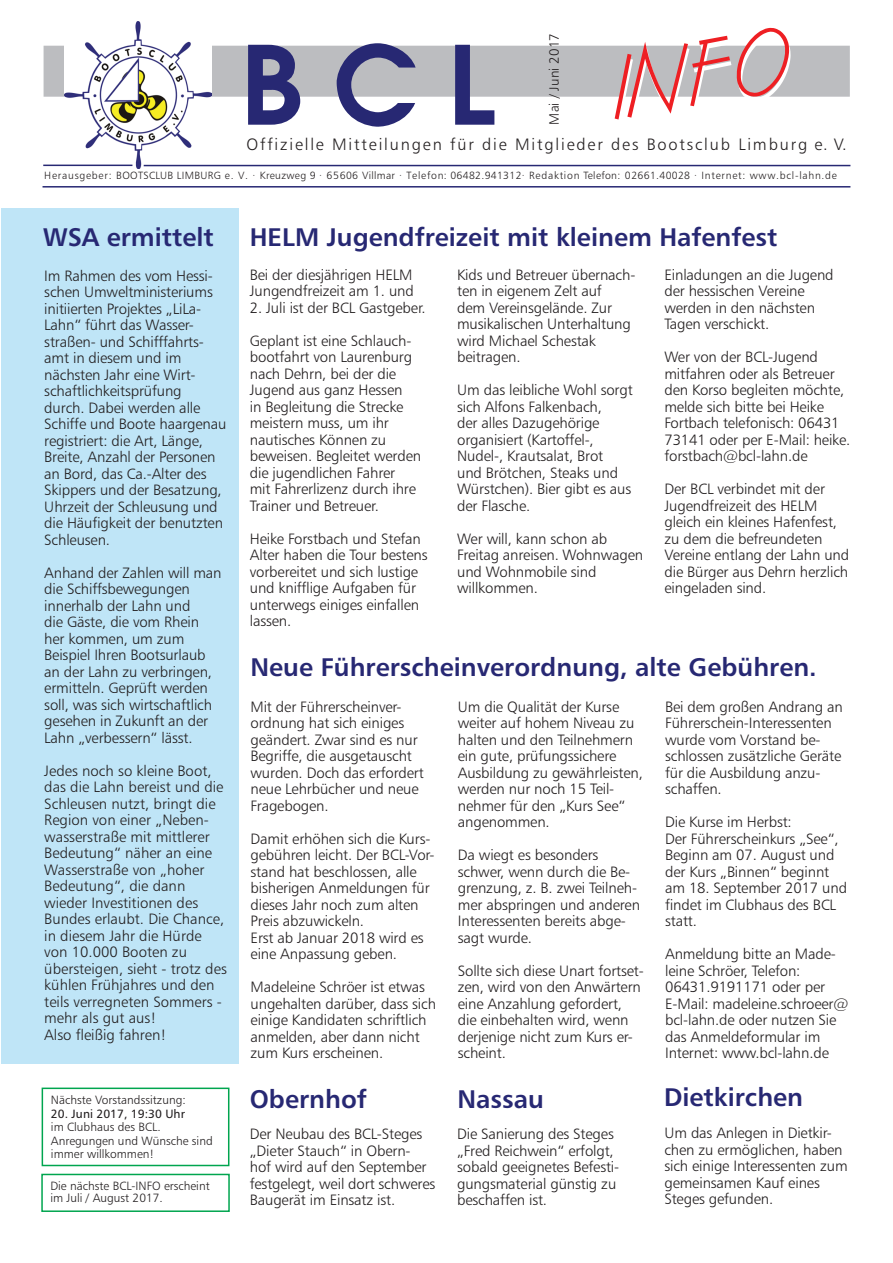
<style>
.page{position:relative;width:893px;height:1263px;background:#fff}
.page>*{position:absolute;margin:0;border:0;box-sizing:border-box;transform-origin:0 0}
.t1{font:700 108px "Avalon";color:#272873}
.t2{font:90px "Van Dijk";color:#ee1f23}
.t3{font:25.5px "Humanist 777 BT Bold B";color:#272873}
.t4{font:16.5px "Humanist 777 BT Light B";letter-spacing:.11em;color:#231f20}
.t5{font:15px/16.5px "Humanist 777 BT Light B";letter-spacing:-.01em;color:#231f20}
.t6{font:13.5px "Humanist 777 BT Light B";letter-spacing:.01em;color:#231f20}
.t7{font:12px/13.5px "Humanist 777 BT Light B";color:#231f20}
.t8{font:12px "Humanist 777 BT Roman B";color:#231f20}
.t9{font:10.5px "Humanist 777 BT Light B";letter-spacing:.03em;color:#231f20}
</style>
<div class="page">
<div style="left:1px;top:208px;width:237px;height:855px;background:#bfe5f7"></div>
<div style="left:44px;top:46px;width:806px;height:51px;background:#bcbdc0;border:2px solid #bcbdc0"></div>
<img style="left:65px;top:22px;width:147px;height:147px">
<hr style="left:144px;top:165px;width:706px;height:1px;background:#272873">
<hr style="left:43px;top:165px;width:89px;height:1px;background:#272873">
<hr style="left:43px;top:186px;width:807px;height:2px;background:#272873">
<div style="left:42px;top:1087px;width:187px;height:79px;border:2px solid #00a54f"></div>
<div style="left:41px;top:1174px;width:189px;height:38px;border:2px solid #00a54f"></div>
<p class="t6" style="left:546px;top:125px;width:93px;rotate:-90deg">Mai / Juni 2017</p>
<h2 class="t2" style="left:597px;top:32px;width:182px;rotate:-10deg">INFO</h2>
<h1 class="t1" style="left:241px;top:11px;width:256px">B C L</h1>
<p class="t4" style="left:247px;top:134px;width:602px">Offizielle Mitteilungen für die Mitglieder des Bootsclub Limburg e. V.</p>
<p class="t9" style="left:44px;top:169px;width:794px">Herausgeber: BOOTSCLUB LIMBURG e. V. · Kreuzweg 9 · 65606 Villmar · Telefon: 06482.941312· Redaktion Telefon: 02661.40028 · Internet: www.bcl-lahn.de</p>
<h3 class="t3" style="left:43px;top:221px;width:172px">WSA ermittelt</h3>
<p class="t5" style="left:44px;top:267px;width:184px">Im Rahmen des vom Hessi&shy;schen Umweltministeriums initiierten Projektes „LiLa-<br>Lahn“ führt das Wasser&shy;straßen- und Schifffahrts&shy;amt in diesem und im nächsten Jahr eine Wirt&shy;schaftlichkeitsprüfung<br>durch. Dabei werden alle<br>Schiffe und Boote haargenau registriert: die Art, Länge,<br>Breite, Anzahl der Personen an Bord, das Ca.-Alter des<br>Skippers und der Besatzung,<br>Uhrzeit der Schleusung und die Häufigkeit der benutzten<br>Schleusen.</p>
<p class="t5" style="left:44px;top:564px;width:179px">Anhand der Zahlen will man die Schiffsbewegungen innerhalb der Lahn und<br>die Gäste, die vom Rhein her kommen, um zum<br>Beispiel Ihren Bootsurlaub an der Lahn zu verbringen, ermitteln. Geprüft werden soll, was sich wirtschaftlich gesehen in Zukunft an der<br>Lahn „verbessern“ lässt.</p>
<p class="t5" style="left:44px;top:762px;width:184px">Jedes noch so kleine Boot, das die Lahn bereist und die<br>Schleusen nutzt, bringt die<br>Region von einer „Neben&shy;wasserstraße mit mittlerer<br>Bedeutung“ näher an eine<br>Wasserstraße von „hoher<br>Bedeutung“, die dann wieder Investitionen des<br>Bundes erlaubt. Die Chance, in diesem Jahr die Hürde von 10.000 Booten zu übersteigen, sieht - trotz des kühlen Frühjahres und den teils verregneten Sommers - mehr als gut aus!<br>Also fleißig fahren!</p>
<h3 class="t3" style="left:250px;top:221px;width:529px">HELM Jugendfreizeit mit kleinem Hafenfest</h3>
<p class="t5" style="left:250px;top:266px;width:166px">Bei der diesjährigen HELM<br>Jungendfreizeit am 1. und</p>
<p class="t5" style="left:250px;top:299px;width:177px">2. Juli ist der BCL Gastgeber.</p>
<p class="t5" style="left:250px;top:332px;width:173px">Geplant ist eine Schlauch&shy;bootfahrt von Laurenburg nach Dehrn, bei der die<br>Jugend aus ganz Hessen<br>in Begleitung die Strecke meistern muss, um ihr nautisches Können zu beweisen. Begleitet werden die jugendlichen Fahrer<br>mit Fahrerlizenz durch ihre<br>Trainer und Betreuer.</p>
<p class="t5" style="left:250px;top:530px;width:179px">Heike Forstbach und Stefan<br>Alter haben die Tour bestens vorbereitet und sich lustige und knifflige Aufgaben für unterwegs einiges einfallen lassen.</p>
<p class="t5" style="left:457px;top:266px;width:180px">Kids und Betreuer übernach&shy;ten in eigenem Zelt auf<br>dem Vereinsgelände. Zur musikalischen Unterhaltung wird Michael Schestak beitragen.</p>
<p class="t5" style="left:457px;top:381px;width:177px">Um das leibliche Wohl sorgt sich Alfons Falkenbach,<br>der alles Dazugehörige organisiert (Kartoffel-,<br>Nudel-, Krautsalat, Brot<br>und Brötchen, Steaks und<br>Würstchen). Bier gibt es aus der Flasche.</p>
<p class="t5" style="left:457px;top:530px;width:188px">Wer will, kann schon ab<br>Freitag anreisen. Wohnwagen und Wohnmobile sind willkommen.</p>
<p class="t5" style="left:664px;top:266px;width:171px">Einladungen an die Jugend der hessischen Vereine werden in den nächsten<br>Tagen verschickt.</p>
<p class="t5" style="left:664px;top:348px;width:188px">Wer von der BCL-Jugend mitfahren oder als Betreuer den Korso begleiten möchte, melde sich bitte bei Heike<br>Fortbach telefonisch: 06431<br>73141 oder per E-Mail: heike. forstbach@bcl-lahn.de</p>
<p class="t5" style="left:664px;top:480px;width:186px">Der BCL verbindet mit der<br>Jugendfreizeit des HELM gleich ein kleines Hafenfest, zu dem die befreundeten<br>Vereine entlang der Lahn und die Bürger aus Dehrn herzlich eingeladen sind.</p>
<h3 class="t3" style="left:251px;top:651px;width:568px">Neue Führerscheinverordnung, alte Gebühren.</h3>
<p class="t5" style="left:251px;top:698px;width:175px">Mit der Führerscheinver&shy;ordnung hat sich einiges geändert. Zwar sind es nur<br>Begriffe, die ausgetauscht wurden. Doch das erfordert neue Lehrbücher und neue<br>Fragebogen.</p>
<p class="t5" style="left:251px;top:830px;width:186px">Damit erhöhen sich die Kurs&shy;gebühren leicht. Der BCL-Vor&shy;stand hat beschlossen, alle bisherigen Anmeldungen für dieses Jahr noch zum alten<br>Preis abzuwickeln.<br>Erst ab Januar 2018 wird es eine Anpassung geben.</p>
<p class="t5" style="left:251px;top:978px;width:187px">Madeleine Schröer ist etwas ungehalten darüber, dass sich einige Kandidaten schriftlich anmelden, aber dann nicht zum Kurs erscheinen.</p>
<p class="t5" style="left:665px;top:698px;width:179px">Bei dem großen Andrang an<br>Führerschein-Interessenten wurde vom Vorstand be&shy;schlossen zusätzliche Geräte für die Ausbildung anzu&shy;schaffen.</p>
<p class="t5" style="left:665px;top:813px;width:183px">Die Kurse im Herbst:<br>Der Führerscheinkurs „See“,<br>Beginn am 07. August und der Kurs „Binnen“ beginnt am 18. September 2017 und findet im Clubhaus des BCL statt.</p>
<p class="t5" style="left:665px;top:945px;width:185px">Anmeldung bitte an Made&shy;leine Schröer, Telefon:<br>06431.9191171 oder per<br>E-Mail: madeleine.schroeer@ bcl-lahn.de oder nutzen Sie das Anmeldeformular im<br>Internet: www.bcl-lahn.de</p>
<p class="t5" style="left:458px;top:698px;width:187px">Um die Qualität der Kurse weiter auf hohem Niveau zu halten und den Teilnehmern ein gute, prüfungssichere<br>Ausbildung zu gewährleisten, werden nur noch 15 Teil&shy;nehmer für den „Kurs See“ angenommen.</p>
<p class="t5" style="left:458px;top:846px;width:184px">Da wiegt es besonders schwer, wenn durch die Be&shy;grenzung, z. B. zwei Teilneh&shy;mer abspringen und anderen<br>Interessenten bereits abge&shy;sagt wurde.</p>
<p class="t5" style="left:458px;top:962px;width:188px">Sollte sich diese Unart fortset&shy;zen, wird von den Anwärtern eine Anzahlung gefordert, die einbehalten wird, wenn derjenige nicht zum Kurs er&shy;scheint.</p>
<p class="t7" style="left:51px;top:1093px;width:136px">Nächste Vorstandssitzung:</p>
<p class="t8" style="left:51px;top:1106px;width:136px">20. Juni 2017, 19:30 Uhr</p>
<p class="t7" style="left:51px;top:1120px;width:163px">im Clubhaus des BCL.<br>Anregungen und Wünsche sind immer willkommen!</p>
<p class="t7" style="left:50px;top:1180px;width:161px;line-height:12px">Die nächste BCL-INFO erscheint im Juli / August 2017.</p>
<h3 class="t3" style="left:250px;top:1083px;width:118px">Obernhof</h3>
<p class="t5" style="left:250px;top:1126px;width:187px">Der Neubau des BCL-Steges „Dieter Stauch“ in Obern&shy;hof wird auf den September festgelegt, weil dort schweres<br>Baugerät im Einsatz ist.</p>
<h3 class="t3" style="left:458px;top:1082px;width:88px">Nassau</h3>
<p class="t5" style="left:457px;top:1126px;width:164px">Die Sanierung des Steges „Fred Reichwein“ erfolgt, sobald geeignetes Befesti&shy;gungsmaterial günstig zu beschaffen ist.</p>
<h3 class="t3" style="left:664px;top:1081px;width:141px">Dietkirchen</h3>
<p class="t5" style="left:664px;top:1125px;width:185px">Um das Anlegen in Dietkir&shy;chen zu ermöglichen, haben sich einige Interessenten zum gemeinsamen Kauf eines<br>Steges gefunden.</p>
</div>
